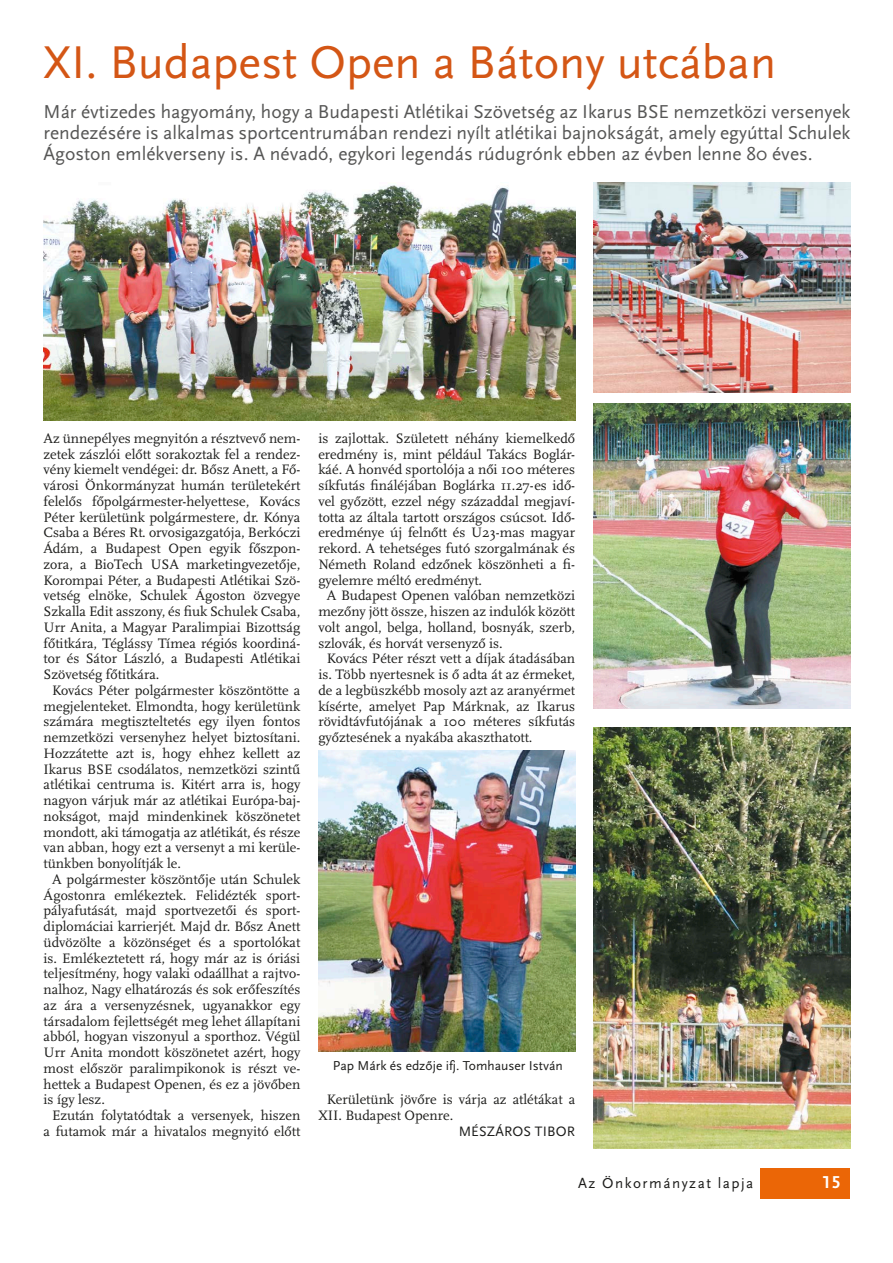
<style>
.page{position:relative;width:893px;height:1263px;background:#fff}
.page>*{position:absolute;margin:0;border:0;box-sizing:border-box;transform-origin:0 0}
.Cím_24{font:48px "Scala Sans Pro";color:#d45615}
.Lead_13-15{font:19.5px/21px "Scala Sans Pro";color:#565655;text-align:justify}
.t1{font:700 18px "Scala Sans Pro";color:#fff}
.t2{font:15px "Scala Sans Pro";letter-spacing:.1em;color:#1c1c1a}
.Szöveg_Beljebb2p{font:14.25px/15.8px "Scala Pro";color:#1c1c1a;text-align:justify}
.Szöveg{font:14.25px/15.8px "Scala Pro";color:#1c1c1a;text-align:justify}
.Szerző_jobbra{font:14.25px "Scala Sans Pro";letter-spacing:.01em;color:#1c1c1a}
.Szöveg-2{font:13.5px "Scala Sans Pro";color:#1c1c1a}
</style>
<div class="page">
<div style="left:760px;top:1168px;width:89px;height:31px;background:#eb6606"></div>
<img style="left:593px;top:183px;width:257px;height:209px">
<img style="left:44px;top:185px;width:531px;height:236px">
<img style="left:593px;top:404px;width:257px;height:305px">
<img style="left:318px;top:750px;width:258px;height:301px">
<img style="left:593px;top:727px;width:257px;height:421px">
<p class="Cím_24" style="left:44px;top:34px;width:734px">XI. Budapest Open a Bátony utcában</p>
<p class="Lead_13-15" style="left:44px;top:101px;width:808px">Már évtizedes hagyomány, hogy a Budapesti Atlétikai Szövetség az Ikarus BSE nemzetközi versenyek rendezésére is alkalmas sportcentrumában rendezi nyílt atlétikai bajnokságát, amely egyúttal Schulek Ágoston emlékverseny is. A névadó, egykori legendás rúdugrónk ebben az évben lenne 80 éves.</p>
<p class="Szöveg" style="left:44px;top:430px;width:258px">Az ünnepélyes megnyitón a résztvevő nem&shy;zetek zászlói előtt sorakoztak fel a rendez&shy;vény kiemelt vendégei: dr. Bősz Anett, a Fő&shy;városi Önkormányzat humán területekért felelős főpolgármester-helyettese, Kovács Péter kerületünk polgármestere, dr. Kónya Csaba a Béres Rt. orvosigazgatója, Berkóczi Ádám, a Budapest Open egyik főszpon&shy;zora, a BioTech USA marketingvezetője, Korompai Péter, a Budapesti Atlétikai Szö&shy;vetség elnöke, Schulek Ágoston özvegye Szkalla Edit asszony, és fiuk Schulek Csaba, Urr Anita, a Magyar Paralimpiai Bizottság főtitkára, Téglássy Tímea régiós koordiná&shy;tor és Sátor László, a Budapesti Atlétikai Szövetség főtitkára.</p>
<p class="Szöveg_Beljebb2p" style="left:44px;top:682px;width:258px;text-indent:9px">Kovács Péter polgármester köszöntötte a megjelenteket. Elmondta, hogy kerületünk számára megtiszteltetés egy ilyen fontos nemzetközi versenyhez helyet biztosítani.<br>Hozzátette azt is, hogy ehhez kellett az Ikarus BSE csodálatos, nemzetközi szintű atlétikai centruma is. Kitért arra is, hogy nagyon várjuk már az atlétikai Európa-baj&shy;nokságot, majd mindenkinek köszönetet mondott, aki támogatja az atlétikát, és része van abban, hogy ezt a versenyt a mi kerüle&shy;tünkben bonyolítják le.</p>
<p class="Szöveg_Beljebb2p" style="left:44px;top:871px;width:258px;text-indent:9px">A polgármester köszöntője után Schulek Ágostonra emlékeztek. Felidézték sport&shy;pályafutását, majd sportvezetői és sport&shy;diplomáciai karrierjét. Majd dr. Bősz Anett üdvözölte a közönséget és a sportolókat is. Emlékeztetett rá, hogy már az is óriási teljesítmény, hogy valaki odaállhat a rajtvo&shy;nalhoz, Nagy elhatározás és sok erőfeszítés az ára a versenyzésnek, ugyanakkor egy társadalom fejlettségét meg lehet állapítani abból, hogyan viszonyul a sporthoz. Végül Urr Anita mondott köszönetet azért, hogy most először paralimpikonok is részt ve&shy;hettek a Budapest Openen, és ez a jövőben is így lesz.</p>
<p class="Szöveg_Beljebb2p" style="left:44px;top:1108px;width:258px;text-align:center">Ezután folytatódtak a versenyek, hiszen a futamok már a hivatalos megnyitó előtt</p>
<p class="Szöveg_Beljebb2p" style="left:318px;top:430px;width:258px">is zajlottak. Született néhány kiemelkedő eredmény is, mint például Takács Boglár&shy;káé. A honvéd sportolója a női 100 méteres síkfutás fináléjában Boglárka 11.27-es idő&shy;vel győzött, ezzel négy századdal megjaví&shy;totta az általa tartott országos csúcsot. Idő&shy;eredménye új felnőtt és U23-mas magyar rekord. A tehetséges futó szorgalmának és Németh Roland edzőnek köszönheti a fi&shy;gyelemre méltó eredményt.</p>
<p class="Szöveg_Beljebb2p" style="left:318px;top:588px;width:258px;text-indent:9px">A Budapest Openen valóban nemzetközi mezőny jött össze, hiszen az indulók között volt angol, belga, holland, bosnyák, szerb, szlovák, és horvát versenyző is.</p>
<p class="Szöveg_Beljebb2p" style="left:318px;top:651px;width:258px;text-indent:9px">Kovács Péter részt vett a díjak átadásában is. Több nyertesnek is ő adta át az érmeket, de a legbüszkébb mosoly azt az aranyérmet kísérte, amelyet Pap Márknak, az Ikarus rövidtávfutójának a 100 méteres síkfutás győztesének a nyakába akaszthatott.</p>
<p class="Szöveg-2" style="left:333px;top:1057px;width:231px">Pap Márk és edzője ifj. Tomhauser István</p>
<p class="Szöveg_Beljebb2p" style="left:318px;top:1092px;width:258px;text-indent:9px">Kerületünk jövőre is várja az atlétákat a<br>XII. Budapest Openre.</p>
<p class="Szerző_jobbra" style="left:459px;top:1123px;width:118px">MÉSZÁROS TIBOR</p>
<p class="t2" style="left:578px;top:1174px;width:177px">Az Önkormányzat lapja</p>
<p class="t1" style="left:823px;top:1172px;width:20px">15</p>
</div>
